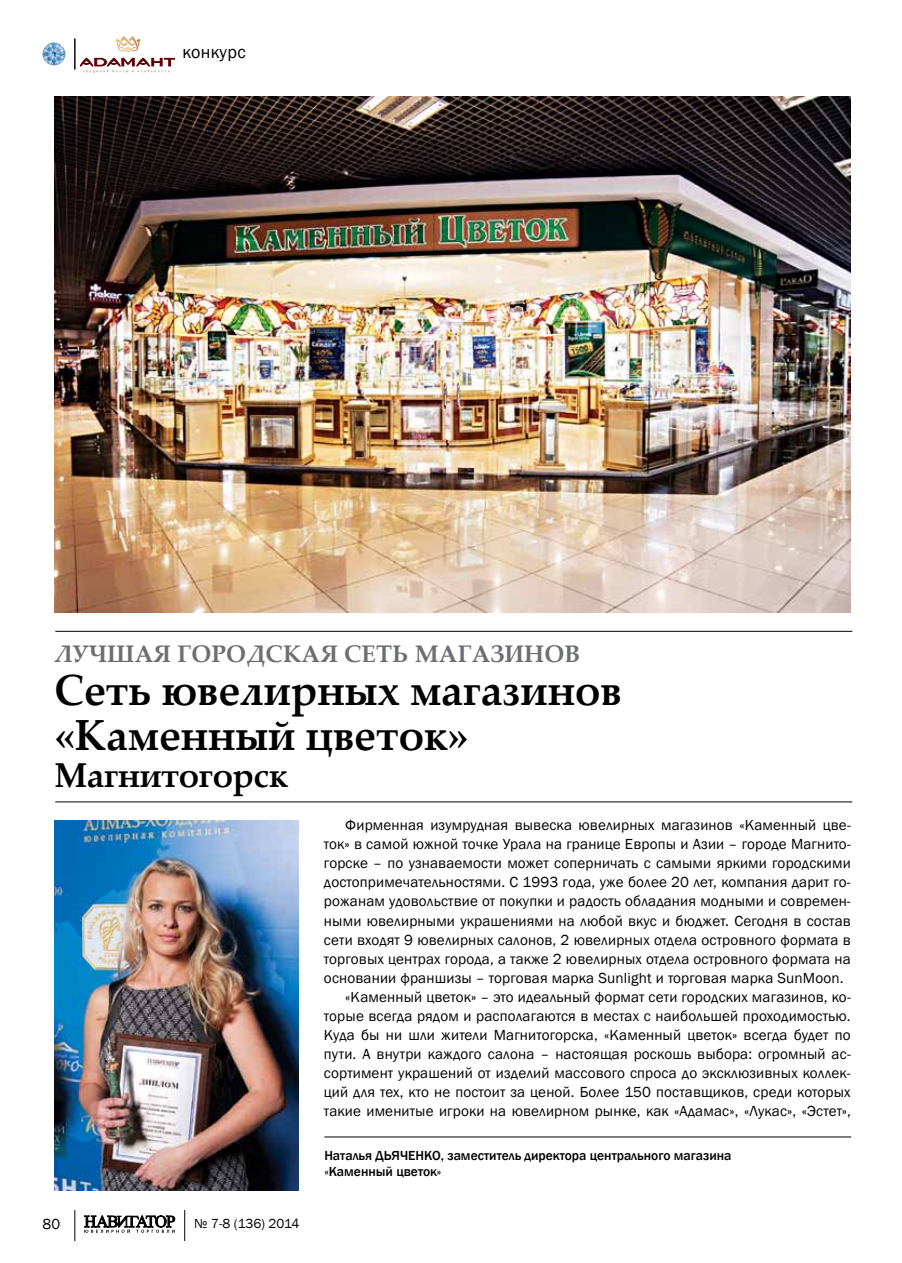
<style>
.page{position:relative;width:902px;height:1263px;background:#fff}
.page>*{position:absolute;margin:0;border:0;box-sizing:border-box;transform-origin:0 0}
.t1{font:700 43.5px/45px "Palatino Linotype";color:#000;scale:.94 1}
.t2{font:700 34.5px "Palatino Linotype";letter-spacing:-.01em;color:#000;scale:.95 1}
.t3{font:700 24px "Palatino Linotype";letter-spacing:.005em;color:#6d6e71}
.t4{font:18px "Franklin Gothic";letter-spacing:.02em;color:#000}
.t5{font:15px "Franklin Gothic";letter-spacing:.01em;color:#000}
.t6{font:500 13.5px/16.5px "Franklin Gothic";color:#000}
.t7{font:13.5px "Franklin Gothic";letter-spacing:-.005em;color:#000}
</style>
<div class="page">
<img style="left:43px;top:43px;width:22px;height:22px;border-radius:11px">
<svg style="left:84px;top:1215px;width:91px;height:18px"></svg>
<hr style="left:184px;top:1210px;width:1px;height:31px;background:#000">
<hr style="left:74px;top:1210px;width:1px;height:31px;background:#000">
<hr style="left:74px;top:39px;width:1px;height:30px;background:#000">
<svg style="left:80px;top:58px;width:95px;height:15px"></svg>
<svg style="left:116px;top:36px;width:24px;height:15px"></svg>
<hr style="left:55px;top:801px;width:797px;height:1px;background:#000">
<hr style="left:55px;top:631px;width:797px;height:1px;background:#000">
<img style="left:54px;top:96px;width:796px;height:516px">
<img style="left:55px;top:821px;width:243px;height:370px">
<hr style="left:324px;top:1136px;width:527px;height:1px;background:#000">
<p class="t4" style="left:182px;top:41px;width:65px">конкурс</p>
<h3 class="t3" style="left:54px;top:637px;width:527px">ЛУЧШАЯ ГОРОДСКАЯ СЕТЬ МАГАЗИНОВ</h3>
<h1 class="t1" style="left:54px;top:666px;width:604px">Сеть ювелирных магазинов «Каменный цветок»</h1>
<h2 class="t2" style="left:54px;top:751px;width:247px">Магнитогорск</h2>
<p class="t5" style="left:345px;top:816px;width:507px">Фирменная изумрудная вывеска ювелирных магазинов «Каменный цве-</p>
<p class="t5" style="left:324px;top:835px;width:528px">ток» в самой южной точке Урала на границе Европы и Азии – городе Магнито-</p>
<p class="t5" style="left:324px;top:854px;width:528px">горске – по узнаваемости может соперничать с самыми яркими городскими</p>
<p class="t5" style="left:324px;top:873px;width:528px">достопримечательностями. С 1993 года, уже более 20 лет, компания дарит го-</p>
<p class="t5" style="left:324px;top:892px;width:528px">рожанам удовольствие от покупки и радость обладания модными и современ-</p>
<p class="t5" style="left:324px;top:911px;width:528px">ными ювелирными украшениями на любой вкус и бюджет. Сегодня в состав</p>
<p class="t5" style="left:324px;top:930px;width:528px">сети входят 9 ювелирных салонов, 2 ювелирных отдела островного формата в</p>
<p class="t5" style="left:324px;top:949px;width:528px">торговых центрах города, а также 2 ювелирных отдела островного формата на</p>
<p class="t5" style="left:324px;top:968px;width:521px">основании франшизы – торговая марка Sunlight и торговая марка SunMoon.</p>
<p class="t5" style="left:345px;top:987px;width:507px">«Каменный цветок» – это идеальный формат сети городских магазинов, ко-</p>
<p class="t5" style="left:324px;top:1006px;width:528px">торые всегда рядом и располагаются в местах с наибольшей проходимостью.</p>
<p class="t5" style="left:324px;top:1025px;width:528px">Куда бы ни шли жители Магнитогорска, «Каменный цветок» всегда будет по</p>
<p class="t5" style="left:324px;top:1044px;width:528px">пути. А внутри каждого салона – настоящая роскошь выбора: огромный ас-</p>
<p class="t5" style="left:324px;top:1064px;width:528px">сортимент украшений от изделий массового спроса до эксклюзивных коллек-</p>
<p class="t5" style="left:324px;top:1083px;width:528px">ций для тех, кто не постоит за ценой. Более 150 поставщиков, среди которых</p>
<p class="t5" style="left:324px;top:1102px;width:528px">такие именитые игроки на ювелирном рынке, как «Адамас», «Лукас», «Эстет»,</p>
<p class="t5" style="left:43px;top:1214px;width:19px">80</p>
<p class="t7" style="left:194px;top:1215px;width:107px">№ 7-8 (136) 2014</p>
<p class="t6" style="left:324px;top:1147px;width:409px">Наталья Дьяченко, заместитель директора центрального магазина «Каменный цветок»</p>
</div>
